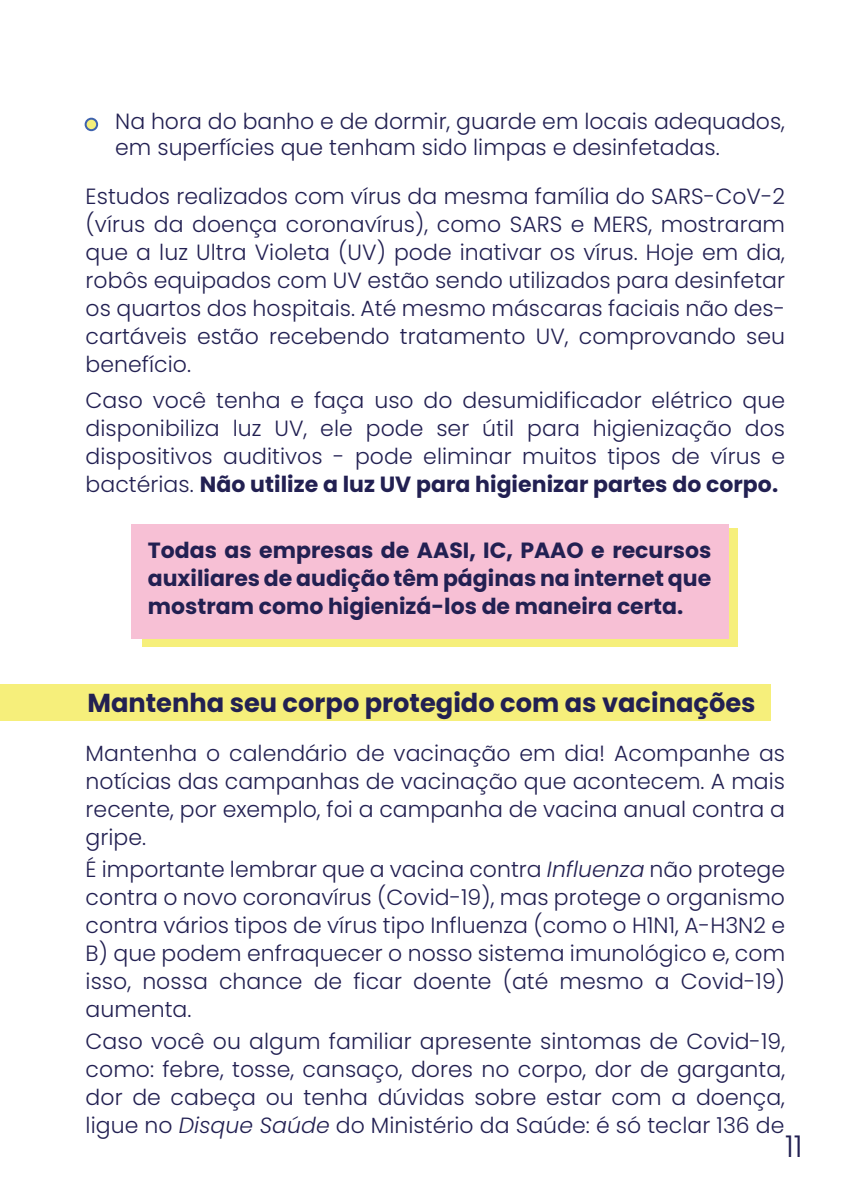
<style>
.page{position:relative;width:842px;height:1191px;background:#fff}
.page>*{position:absolute;margin:0;border:0;box-sizing:border-box;transform-origin:0 0}
.t1{font:300 30px "Poppins";color:#222052}
.t2{font:700 26px "Poppins";color:#222052}
.t3{font:300 22px/28px "Poppins";color:#222052;text-align:justify}
.t4{font:700 22px/28px "Poppins";color:#222052;text-align:justify}
.s1{font-weight:700}
.s2{font-style:italic}
</style>
<div class="page">
<div style="left:0;top:685px;width:770px;height:36px;background:#f6ef7b"></div>
<div style="left:142px;top:528px;width:595px;height:118px;background:#f6ef7b"></div>
<div style="left:131px;top:524px;width:597px;height:115px;background:#f7c0d5"></div>
<div style="left:86px;top:119px;width:11px;height:11px;background:#f5ef7b;border-radius:50%"></div>
<div style="left:85px;top:118px;width:13px;height:13px;border:2px solid #3e62ae;border-radius:50%"></div>
<p class="t3" style="left:115px;top:108px;width:671px;line-height:26.4px">Na hora do banho e de dormir, guarde em locais adequados, em superfícies que tenham sido limpas e desinfetadas.</p>
<p class="t3" style="left:86px;top:183px;width:701px">Estudos realizados com vírus da mesma família do SARS-CoV-2 (vírus da doença coronavírus), como SARS e MERS, mostraram que a luz Ultra Violeta (UV) pode inativar os vírus. Hoje em dia, robôs equipados com UV estão sendo utilizados para desinfetar os quartos dos hospitais. Até mesmo máscaras faciais não des&shy;cartáveis estão recebendo tratamento UV, comprovando seu benefício.</p>
<p class="t3" style="left:86px;top:387px;width:701px">Caso você tenha e faça uso do desumidificador elétrico que disponibiliza luz UV, ele pode ser útil para higienização dos dispositivos auditivos - pode eliminar muitos tipos de vírus e bactérias. <span class="s1">Não utilize a luz UV para higienizar partes do corpo.</span></p>
<p class="t4" style="left:148px;top:537px;width:565px">Todas as empresas de AASI, IC, PAAO e recursos auxiliares de audição têm páginas na internet que mostram como higienizá-los de maneira certa.</p>
<p class="t2" style="left:87px;top:688px;width:670px">Mantenha seu corpo protegido com as vacinações</p>
<p class="t3" style="left:86px;top:739px;width:701px">Mantenha o calendário de vacinação em dia! Acompanhe as notícias das campanhas de vacinação que acontecem. A mais recente, por exemplo, foi a campanha de vacina anual contra a gripe.</p>
<p class="t3" style="left:86px;top:855px;width:701px">É importante lembrar que a vacina contra <span class="s2">Influenza</span> não protege contra o novo coronavírus (Covid-19), mas protege o organismo contra vários tipos de vírus tipo Influenza (como o H1N1, A-H3N2 e B) que podem enfraquecer o nosso sistema imunológico e, com isso, nossa chance de ficar doente (até mesmo a Covid-19) aumenta.</p>
<p class="t3" style="left:86px;top:1027px;width:701px">Caso você ou algum familiar apresente sintomas de Covid-19, como: febre, tosse, cansaço, dores no corpo, dor de garganta, dor de cabeça ou tenha dúvidas sobre estar com a doença, ligue no <span class="s2">Disque Saúde</span> do Ministério da Saúde: é só teclar 136 de</p>
<h1 class="t1" style="left:785px;top:1129px;width:19px">11</h1>
</div>
